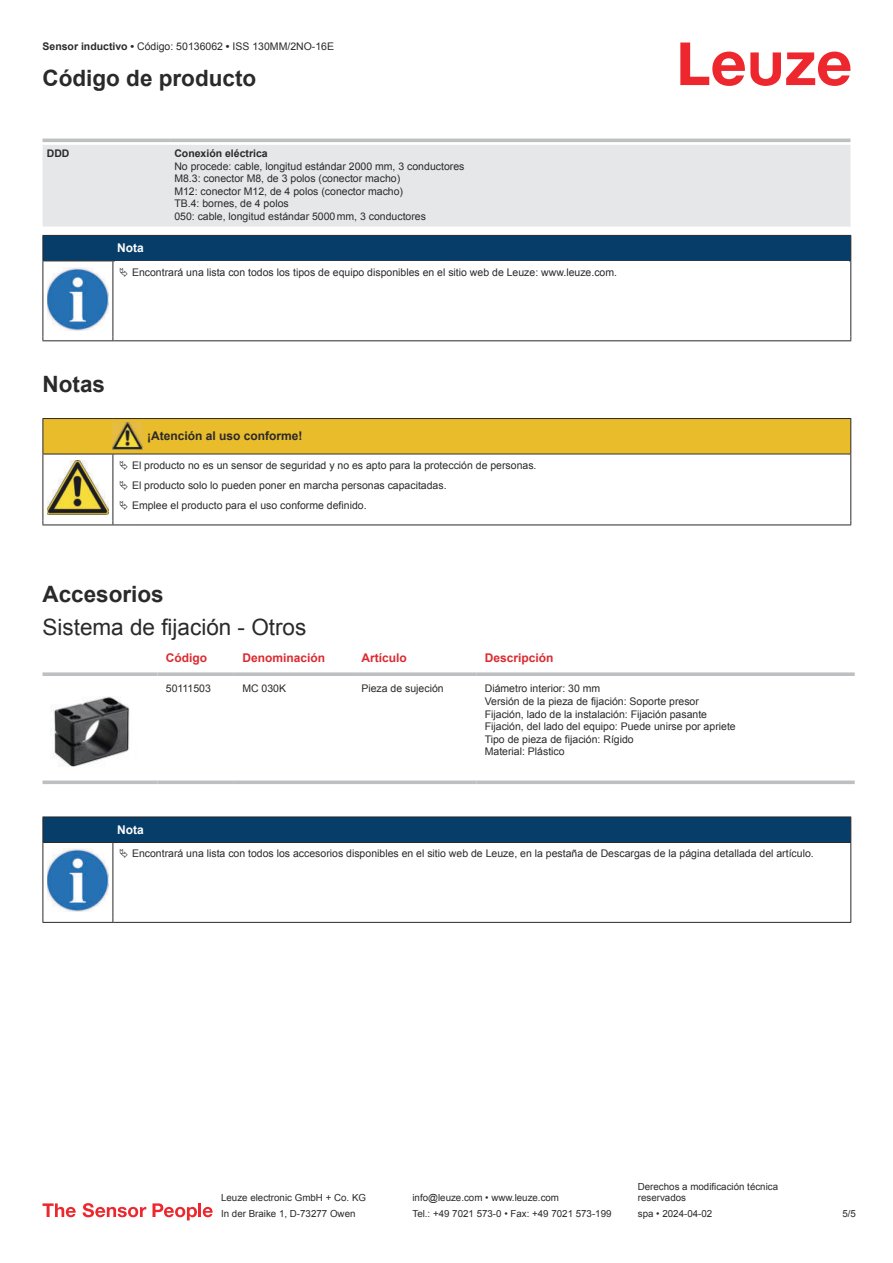
<style>
.page{position:relative;width:893px;height:1263px;background:#fff}
.page>*{position:absolute;margin:0;border:0;box-sizing:border-box;transform-origin:0 0}
.t1{font:700 22.5px "Arial";color:#2b292a}
.t2{font:22.5px "Arial";color:#2b292a}
.t3{font:700 12px "Arial";color:#db2a30}
.t4{font:700 12px "Arial";color:#2b292a}
.t5{font:700 12px "Arial";color:#fff}
.t6{font:10.5px/12.6px "Arial";color:#2b292a}
.t7{font:700 10.5px "Arial";color:#2b292a}
.t8{font:9.75px/11.7px "Arial";color:#2b292a}
.s1{font-weight:700}
</style>
<div class="page">
<svg style="left:680px;top:43px;width:170px;height:43px"></svg>
<svg style="left:43px;top:138px;width:807px;height:1px"></svg>
<div style="left:43px;top:145px;width:807px;height:82px;background:#e6e7e9"></div>
<hr style="left:43px;top:139px;width:127px;height:3px;background:#bdbfc1">
<hr style="left:170px;top:139px;width:680px;height:3px;background:#bdbfc1">
<svg style="left:43px;top:672px;width:114px;height:4px"></svg>
<svg style="left:157px;top:672px;width:77px;height:4px"></svg>
<svg style="left:234px;top:672px;width:119px;height:4px"></svg>
<svg style="left:353px;top:672px;width:123px;height:4px"></svg>
<svg style="left:476px;top:672px;width:379px;height:4px;background:#c3c5c7"></svg>
<svg style="left:43px;top:780px;width:114px;height:4px"></svg>
<svg style="left:157px;top:780px;width:77px;height:4px"></svg>
<svg style="left:234px;top:780px;width:119px;height:4px"></svg>
<svg style="left:353px;top:780px;width:123px;height:4px"></svg>
<svg style="left:476px;top:780px;width:379px;height:4px;background:#c5c7c9"></svg>
<img style="left:51px;top:696px;width:79px;height:71px">
<svg style="left:44px;top:843px;width:806px;height:79px"></svg>
<hr style="left:43px;top:816px;width:70px;height:1px;background:#2b292a">
<hr style="left:43px;top:842px;width:70px;height:1px;background:#2b292a">
<hr style="left:113px;top:816px;width:738px;height:1px;background:#2b292a">
<div style="left:43px;top:817px;width:808px;height:25px;background:#063d69"></div>
<hr style="left:113px;top:842px;width:738px;height:1px;background:#2b292a">
<hr style="left:43px;top:843px;width:1px;height:75px;background:#2b292a">
<hr style="left:113px;top:843px;width:1px;height:75px;background:#2b292a">
<hr style="left:850px;top:843px;width:1px;height:75px;background:#2b292a">
<hr style="left:43px;top:922px;width:70px;height:1px;background:#2b292a">
<hr style="left:113px;top:922px;width:738px;height:1px;background:#2b292a">
<img style="left:47px;top:849px;width:61px;height:63px">
<div style="left:115px;top:843px;width:734px;height:21px;background:#fff"></div>
<svg style="left:43px;top:1203px;width:33px;height:14px"></svg>
<svg style="left:83px;top:1203px;width:63px;height:14px"></svg>
<svg style="left:153px;top:1203px;width:44px;height:17px"></svg>
<hr style="left:198px;top:1203px;width:3px;height:14px;background:#ed272d">
<svg style="left:203px;top:1207px;width:10px;height:10px"></svg>
<hr style="left:43px;top:261px;width:70px;height:1px;background:#2b292a">
<svg style="left:43px;top:235px;width:808px;height:26px;background:#083c65"></svg>
<hr style="left:113px;top:261px;width:738px;height:1px;background:#2b292a">
<hr style="left:43px;top:261px;width:1px;height:75px;background:#2b292a">
<hr style="left:113px;top:261px;width:1px;height:75px;background:#2b292a">
<hr style="left:850px;top:261px;width:1px;height:75px;background:#2b292a">
<hr style="left:43px;top:340px;width:70px;height:1px;background:#2b292a">
<hr style="left:113px;top:340px;width:738px;height:1px;background:#2b292a">
<img style="left:47px;top:267px;width:61px;height:63px">
<hr style="left:43px;top:525px;width:70px;height:1px;background:#2b292a">
<hr style="left:113px;top:525px;width:30px;height:1px;background:#2b292a">
<hr style="left:143px;top:525px;width:708px;height:1px;background:#2b292a">
<svg style="left:43px;top:418px;width:808px;height:107px"></svg>
<p class="t6" style="left:43px;top:41px;width:293px"><span class="s1">Sensor inductivo •</span> Código: 50136062 <span class="s1">•</span> ISS 130MM/2NO-16E</p>
<h1 class="t1" style="left:43px;top:69px;width:215px">Código de producto</h1>
<p class="t7" style="left:47px;top:149px;width:24px">DDD</p>
<p class="t7" style="left:174px;top:149px;width:95px">Conexión eléctrica</p>
<p class="t6" style="left:174px;top:161px;width:292px">No procede: cable, longitud estándar 2000 mm, 3 conductores M8.3: conector M8, de 3 polos (conector macho)<br>M12: conector M12, de 4 polos (conector macho)<br>TB.4: bornes, de 4 polos<br>050: cable, longitud estándar 5000 mm, 3 conductores</p>
<p class="t5" style="left:117px;top:243px;width:28px">Nota</p>
<p class="t6" style="left:132px;top:267px;width:487px">Encontrará una lista con todos los tipos de equipo disponibles en el sitio web de Leuze: www.leuze.com.</p>
<h1 class="t1" style="left:43px;top:375px;width:64px">Notas</h1>
<p class="t4" style="left:147px;top:431px;width:157px">¡Atención al uso conforme!</p>
<p class="t6" style="left:132px;top:456px;width:406px;line-height:20.2px">El producto no es un sensor de seguridad y no es apto para la protección de personas.<br>El producto solo lo pueden poner en marcha personas capacitadas.<br>Emplee el producto para el uso conforme definido.</p>
<h1 class="t1" style="left:43px;top:585px;width:123px">Accesorios</h1>
<h1 class="t2" style="left:43px;top:619px;width:265px">Sistema de fijación - Otros</h1>
<p class="t3" style="left:166px;top:652px;width:43px">Código</p>
<p class="t3" style="left:242px;top:652px;width:84px">Denominación</p>
<p class="t3" style="left:361px;top:652px;width:47px">Artículo</p>
<p class="t3" style="left:485px;top:652px;width:70px">Descripción</p>
<p class="t6" style="left:166px;top:683px;width:47px">50111503</p>
<p class="t6" style="left:242px;top:683px;width:45px">MC 030K</p>
<p class="t6" style="left:361px;top:683px;width:84px">Pieza de sujeción</p>
<p class="t6" style="left:485px;top:683px;width:252px">Diámetro interior: 30 mm<br>Versión de la pieza de fijación: Soporte presor Fijación, lado de la instalación: Fijación pasante Fijación, del lado del equipo: Puede unirse por apriete Tipo de pieza de fijación: Rígido<br>Material: Plástico</p>
<p class="t5" style="left:117px;top:825px;width:28px">Nota</p>
<p class="t6" style="left:132px;top:848px;width:683px">Encontrará una lista con todos los accesorios disponibles en el sitio web de Leuze, en la pestaña de Descargas de la página detallada del artículo.</p>
<p class="t8" style="left:221px;top:1193px;width:146px">Leuze electronic GmbH + Co. KG</p>
<p class="t8" style="left:412px;top:1193px;width:148px">info@leuze.com • www.leuze.com</p>
<p class="t8" style="left:638px;top:1181px;width:142px">Derechos a modificación técnica reservados</p>
<p class="t8" style="left:221px;top:1208px;width:136px">In der Braike 1, D-73277 Owen</p>
<p class="t8" style="left:412px;top:1208px;width:201px">Tel.: +49 7021 573-0 • Fax: +49 7021 573-199</p>
<p class="t8" style="left:638px;top:1208px;width:76px">spa • 2024-04-02</p>
<p class="t8" style="left:842px;top:1209px;width:15px">5 /5</p>
</div>
